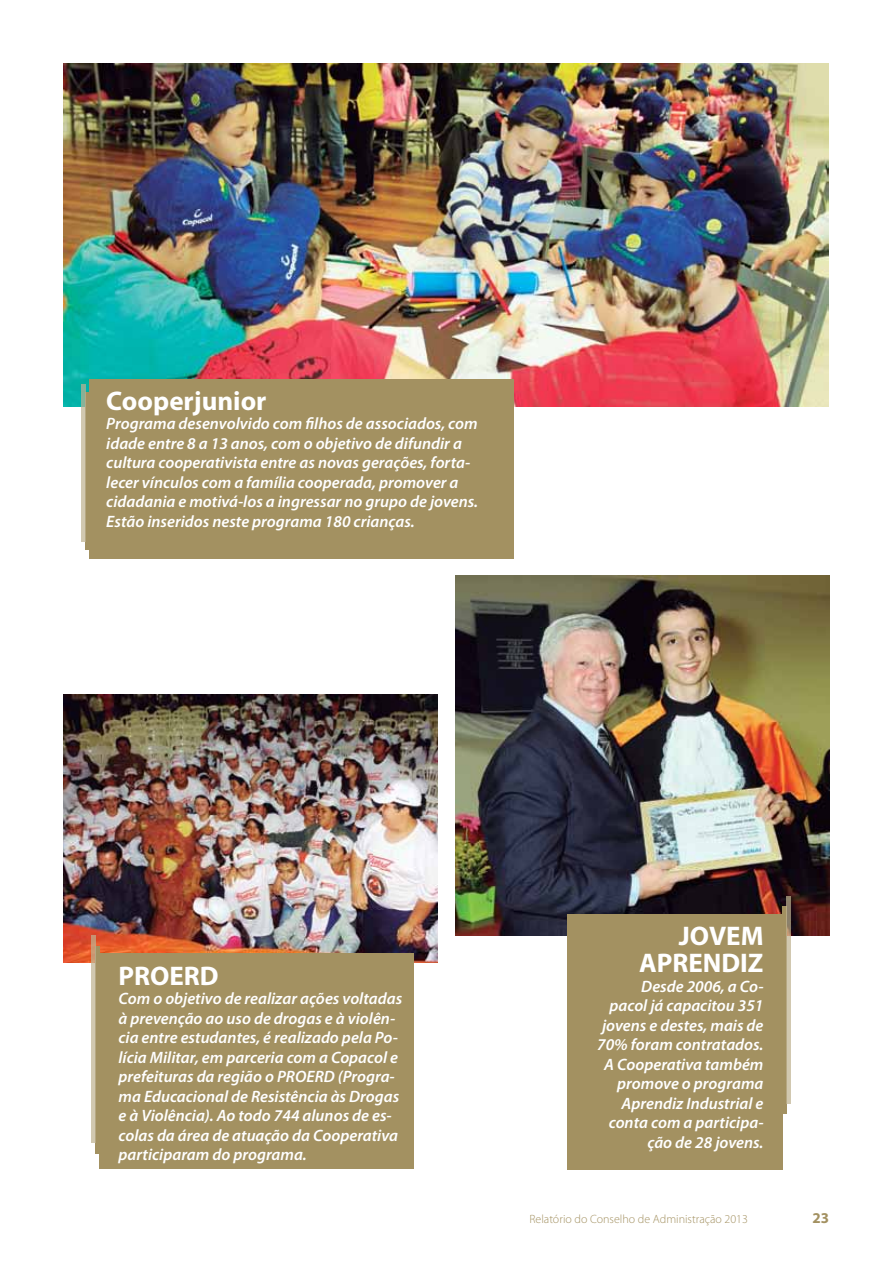
<style>
.page{position:relative;width:893px;height:1276px;background:#fff}
.page>*{position:absolute;margin:0;border:0;box-sizing:border-box;transform-origin:0 0}
.t1{font:700 27px/27px "Myriad Pro";color:#fff;text-align:right}
.t2{font:italic 600 16.5px/19.5px "Myriad Pro";color:#fff}
.t3{font:700 15px "Myriad Pro";color:#a39161}
.t4{font:300 12px "Myriad Pro";color:#a39161}
</style>
<div class="page">
<img style="left:64px;top:64px;width:765px;height:342px">
<img style="left:64px;top:694px;width:373px;height:268px">
<img style="left:455px;top:575px;width:374px;height:360px">
<div style="left:99px;top:953px;width:315px;height:216px;background:#a39161"></div>
<div style="left:567px;top:914px;width:216px;height:255px;background:#a39161"></div>
<svg style="left:91px;top:935px;width:8px;height:218px;background:#beac89"></svg>
<svg style="left:783px;top:896px;width:8px;height:218px;background:#b5a786"></svg>
<div style="left:89px;top:379px;width:424px;height:179px;background:#a39161"></div>
<svg style="left:81px;top:384px;width:8px;height:165px"></svg>
<h1 class="t1" style="left:106px;top:386px;width:162px">Cooperjunior</h1>
<p class="t2" style="left:106px;top:413px;width:373px">Programa desenvolvido com filhos de associados, com idade entre 8 a 13 anos, com o objetivo de difundir a cultura cooperativista entre as novas gerações, forta&shy;lecer vínculos com a família cooperada, promover a cidadania e motivá-los a ingressar no grupo de jovens.<br>Estão inseridos neste programa 180 crianças.</p>
<h1 class="t1" style="left:119px;top:961px;width:102px">PROERD</h1>
<p class="t2" style="left:119px;top:988px;width:285px">Com o objetivo de realizar ações voltadas à prevenção ao uso de drogas e à violên&shy;cia entre estudantes, é realizado pela Po&shy;lícia Militar, em parceria com a Copacol e prefeituras da região o PROERD (Progra&shy;ma Educacional de Resistência às Drogas e à Violência). Ao todo 744 alunos de es&shy;colas da área de atuação da Cooperativa participaram do programa.</p>
<h1 class="t1" style="left:639px;top:922px;width:126px">JOVEM<br>APRENDIZ</h1>
<p class="t2" style="left:597px;top:976px;width:168px;text-align:right">Desde 2006, a Co-<br>pacol já capacitou 351 jovens e destes, mais de<br>70% foram contratados.<br>A Cooperativa também promove o programa<br>Aprendiz Industrial e conta com a participa&shy;ção de 28 jovens.</p>
<p class="t4" style="left:529px;top:1212px;width:220px">Relatório do Conselho de Administração 2013</p>
<p class="t3" style="left:812px;top:1208px;width:18px">23</p>
</div>
